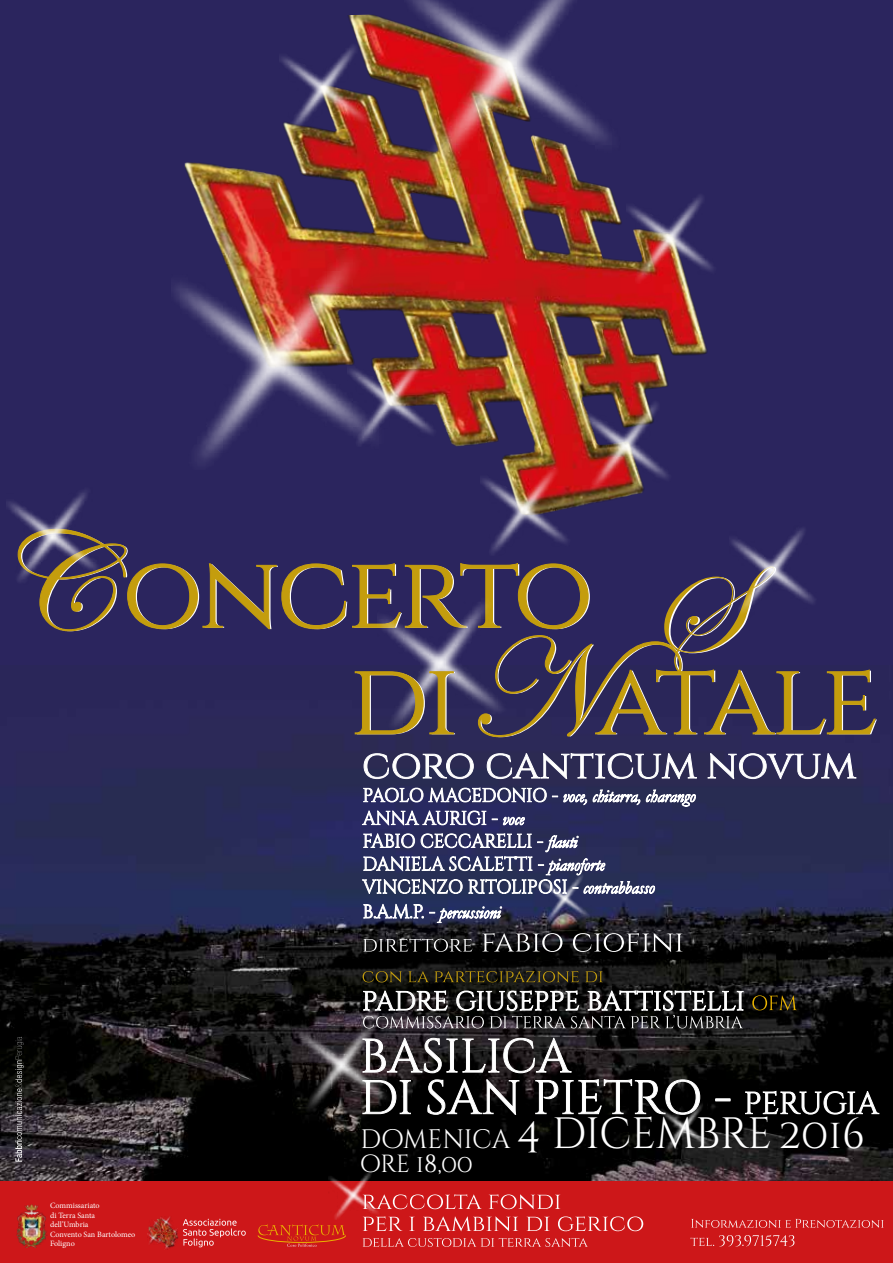
<style>
.page{position:relative;width:893px;height:1263px;background:#2b255e}
.page>*{position:absolute;margin:0;border:0;box-sizing:border-box;transform-origin:0 0}
.t1{font:43.8px "Cinzel Decorative";letter-spacing:-.01em;color:#fff}
.t2{font:24.75px "Cinzel Decorative";letter-spacing:-.015em;color:#fff}
.t3{font:8.1px/9.6px "Minion Pro";letter-spacing:-.005em;color:#fff}
.s1{font-size:26.7px}
.s2{font-size:42px}
</style>
<div class="page">
<img style="left:0;top:671px;width:893px;height:511px">
<img style="left:184px;top:14px;width:524px;height:494px">
<img style="left:405px;top:0;width:217px;height:181px">
<img style="left:174px;top:246px;width:215px;height:230px">
<img style="left:582px;top:397px;width:91px;height:97px">
<img style="left:627px;top:189px;width:87px;height:97px">
<img style="left:347px;top:352px;width:92px;height:97px">
<img style="left:280px;top:39px;width:91px;height:98px">
<img style="left:480px;top:461px;width:92px;height:68px">
<svg style="left:39px;top:529px;width:549px;height:102px"></svg>
<img style="left:378px;top:594px;width:131px;height:41px">
<svg style="left:355px;top:635px;width:520px;height:102px"></svg>
<svg style="left:664px;top:576px;width:112px;height:96px"></svg>
<img style="left:730px;top:528px;width:85px;height:90px">
<svg style="left:363px;top:971px;width:240px;height:11px;background:#393216"></svg>
<div style="left:0;top:1182px;width:893px;height:81px;background:#cd1719"></div>
<svg style="left:258px;top:1224px;width:88px;height:23px"></svg>
<svg style="left:363px;top:1238px;width:225px;height:9px"></svg>
<svg style="left:363px;top:1216px;width:280px;height:15px"></svg>
<svg style="left:380px;top:1194px;width:180px;height:15px"></svg>
<img style="left:17px;top:1204px;width:30px;height:43px">
<img style="left:660px;top:1115px;width:51px;height:39px">
<img style="left:329px;top:1168px;width:51px;height:54px">
<img style="left:296px;top:1013px;width:96px;height:103px">
<img style="left:540px;top:894px;width:51px;height:31px">
<img style="left:7px;top:491px;width:96px;height:96px">
<svg style="left:15px;top:1037px;width:9px;height:125px"></svg>
<svg style="left:363px;top:933px;width:319px;height:19px;background:#3c3c3e"></svg>
<svg style="left:691px;top:1235px;width:103px;height:11px"></svg>
<svg style="left:691px;top:1219px;width:193px;height:9px"></svg>
<svg style="left:148px;top:1216px;width:98px;height:33px"></svg>
<svg style="left:752px;top:995px;width:45px;height:15px"></svg>
<svg style="left:363px;top:990px;width:381px;height:38px;background:#4b4a4b"></svg>
<svg style="left:362px;top:1079px;width:517px;height:36px;background:#3d3c3c"></svg>
<svg style="left:362px;top:1038px;width:210px;height:35px;background:#5d5a5b"></svg>
<svg style="left:363px;top:904px;width:139px;height:19px"></svg>
<svg style="left:362px;top:833px;width:293px;height:61px"></svg>
<svg style="left:362px;top:753px;width:494px;height:72px"></svg>
<p class="t3" style="left:50px;top:1201px;width:87px">Commissariato<br>di Terra Santa dell’Umbria<br>Convento San Bartolomeo<br>Foligno</p>
<h1 class="t1" style="left:361px;top:1106px;width:506px"><span class="s1">DOMENICA</span> 4 DICEMBRE <span class="s2">2016</span></h1>
<h2 class="t2" style="left:361px;top:1148px;width:114px">ORE 18,00</h2>
</div>
